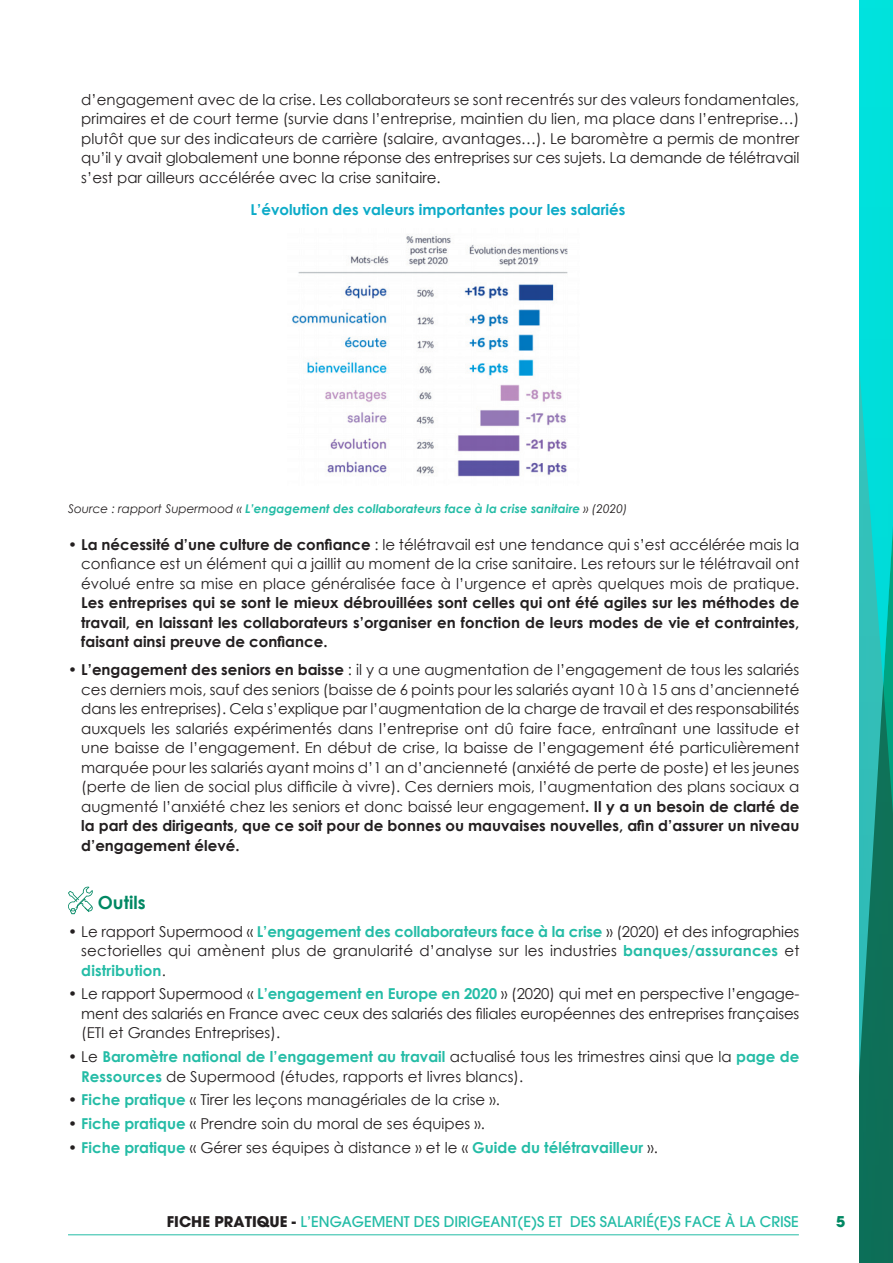
<style>
.page{position:relative;width:893px;height:1263px;background:#fff}
.page>*{position:absolute;margin:0;border:0;box-sizing:border-box;transform-origin:0 0}
.t1{font:700 18px "Century Gothic";color:#008863}
.t2{font:15px/19.5px "Century Gothic";color:#231f20;text-align:justify}
.t3{font:700 15px/19.5px "Century Gothic";color:#231f20;text-align:justify}
.t4{font:700 15px "Century Gothic";color:#24bca6}
.t5{font:700 15px "Century Gothic";color:#0cabc8}
.t6{font:500 14.7px "Avant Garde";color:#24bca6}
.t7{font:700 14.7px "Avant Garde";color:#008863}
.t8{font:italic 700 12px "Century Gothic";color:#24bca6}
.s1{font-weight:400;color:#231f20}
.s2{font-weight:700}
.s3{font-weight:700;color:#24bca6}
.s4{font-weight:700;color:#231f20}
</style>
<div class="page">
<svg style="left:859px;top:0;width:34px;height:1237px;background:#0fb3a7"></svg>
<hr style="left:68px;top:1234px;width:731px;height:1px;background:#24bca6">
<img style="left:292px;top:234px;width:276px;height:243px">
<svg style="left:68px;top:886px;width:25px;height:28px"></svg>
<p class="t2" style="left:81px;top:89px;width:720px">d’engagement avec de la crise. Les collaborateurs se sont recentrés sur des valeurs fondamentales, primaires et de court terme (survie dans l’entreprise, maintien du lien, ma place dans l’entreprise…) plutôt que sur des indicateurs de carrière (salaire, avantages…). Le baromètre a permis de montrer qu’il y avait globalement une bonne réponse des entreprises sur ces sujets. La demande de télétravail s’est par ailleurs accélérée avec la crise sanitaire.</p>
<p class="t5" style="left:251px;top:200px;width:376px">L’évolution des valeurs importantes pour les salariés</p>
<p class="t8" style="left:68px;top:501px;width:561px"><span class="s1">Source : rapport Supermood «</span> L’engagement des collaborateurs face à la crise sanitaire <span class="s1">» (2020)</span></p>
<p class="t2" style="left:81px;top:534px;width:720px;text-indent:-13px"><span class="s2">• La nécessité d’une culture de confiance</span> : le télétravail est une tendance qui s’est accélérée mais la confiance est un élément qui a jaillit au moment de la crise sanitaire. Les retours sur le télétravail ont évolué entre sa mise en place généralisée face à l’urgence et après quelques mois de pratique.</p>
<p class="t3" style="left:81px;top:593px;width:720px">Les entreprises qui se sont le mieux débrouillées sont celles qui ont été agiles sur les méthodes de travail, en laissant les collaborateurs s’organiser en fonction de leurs modes de vie et contraintes, faisant ainsi preuve de confiance.</p>
<p class="t2" style="left:81px;top:660px;width:720px;text-indent:-13px"><span class="s2">• L’engagement des seniors en baisse</span> : il y a une augmentation de l’engagement de tous les salariés ces derniers mois, sauf des seniors (baisse de 6 points pour les salariés ayant 10 à 15 ans d’ancienneté dans les entreprises). Cela s’explique par l’augmentation de la charge de travail et des responsabilités auxquels les salariés expérimentés dans l’entreprise ont dû faire face, entraînant une lassitude et une baisse de l’engagement. En début de crise, la baisse de l’engagement été particulièrement marquée pour les salariés ayant moins d’1 an d’ancienneté (anxiété de perte de poste) et les jeunes (perte de lien de social plus difficile à vivre). Ces derniers mois, l’augmentation des plans sociaux a augmenté l’anxiété chez les seniors et donc baissé leur engagement<span class="s2">. Il y a un besoin de clarté de la part des dirigeants, que ce soit pour de bonnes ou mauvaises nouvelles, afin d’assurer un niveau d’engagement élevé.</span></p>
<p class="t1" style="left:98px;top:891px;width:49px">Outils</p>
<p class="t2" style="left:81px;top:921px;width:720px;text-indent:-13px">• Le rapport Supermood « <span class="s3">L’engagement des collaborateurs face à la crise</span> » (2020) et des infographies sectorielles qui amènent plus de granularité d’analyse sur les industries <span class="s3">banques/assurances</span> et <span class="s3">distribution</span>.</p>
<p class="t2" style="left:81px;top:984px;width:720px;text-indent:-13px">• Le rapport Supermood « <span class="s3">L’engagement en Europe en 2020</span> » (2020) qui met en perspective l’engage&shy;ment des salariés en France avec ceux des salariés des filiales européennes des entreprises françaises (ETI et Grandes Entreprises).</p>
<p class="t2" style="left:81px;top:1047px;width:720px;text-indent:-13px">• Le <span class="s3">Baromètre national de l’engagement au travail</span> actualisé tous les trimestres ainsi que la <span class="s3">page de<br>Ressources</span> de Supermood (études, rapports et livres blancs).</p>
<p class="t2" style="left:68px;top:1090px;width:433px">• <span class="s3">Fiche pratique</span> « Tirer les leçons managériales de la crise ».</p>
<p class="t2" style="left:68px;top:1114px;width:418px">• <span class="s3">Fiche pratique</span> « Prendre soin du moral de ses équipes ».</p>
<p class="t4" style="left:68px;top:1138px;width:591px"><span class="s1">•</span> Fiche pratique <span class="s1">« Gérer ses équipes à distance » et le «</span> Guide du télétravailleur <span class="s1">».</span></p>
<p class="t6" style="left:167px;top:1212px;width:633px"><span class="s4">FICHE PRATIQUE -</span> L’ENGAGEMENT DES DIRIGEANT(E)S ET DES SALARIÉ(E)S FACE À LA CRISE</p>
<p class="t7" style="left:836px;top:1211px;width:11px">5</p>
</div>
